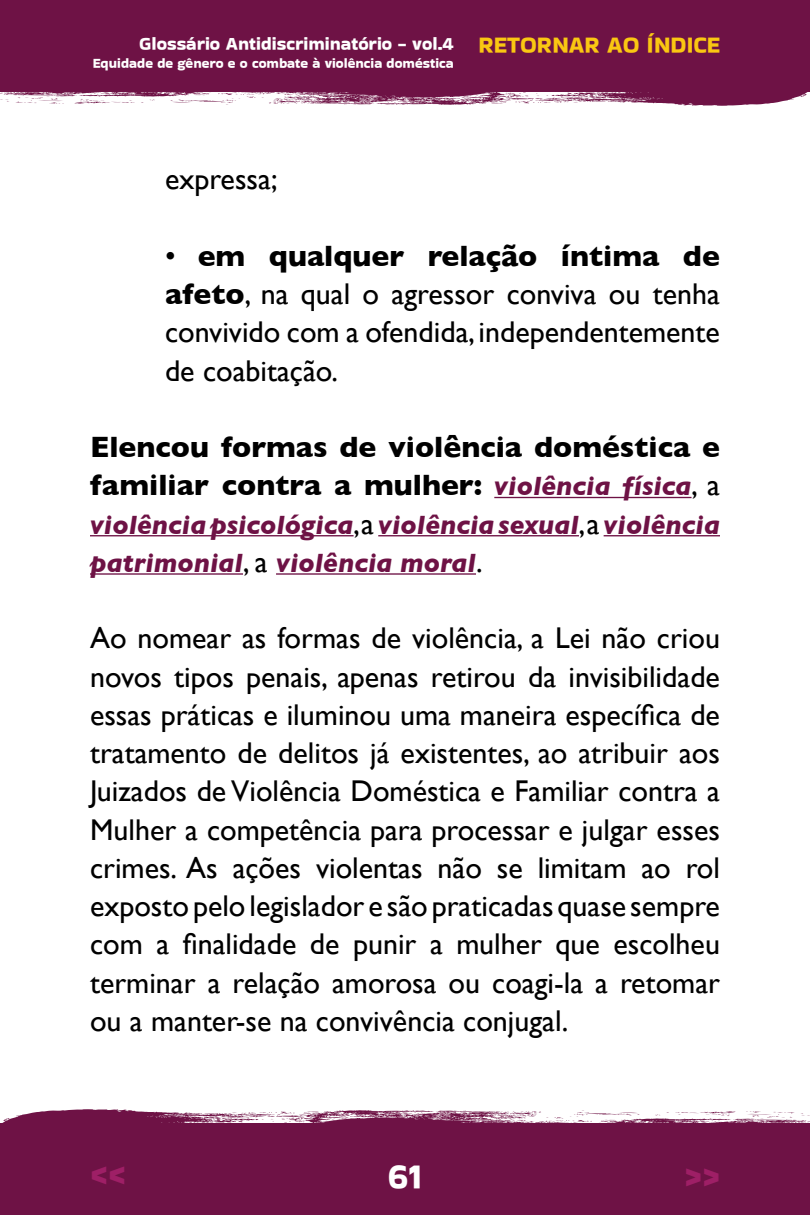
<style>
.page{position:relative;width:810px;height:1215px;background:#fff}
.page>*{position:absolute;margin:0;border:0;box-sizing:border-box;transform-origin:0 0}
.t1{font:37.5px "Bakbak One";color:#9e1f66}
.t2{font:37.5px "Bakbak One";color:#fff}
.t3{font:30px/38.2px "Gill Sans";color:#000;text-align:justify}
.t4{font:700 30px/38.2px "Gill Sans";color:#000}
.t5{font:italic 700 27px/38.2px "Gill Sans";color:#6e1245}
.t6{font:24px "Bakbak One";color:#fac712}
.t7{font:18.75px "Bakbak One";color:#fff}
.t8{font:14.25px "Bakbak One";color:#fff}
.s1{font-weight:700}
.s2{font-style:italic;font-size:27px;color:#6e1245}
.s3{font-weight:400}
.s4{font-weight:400;font-style:normal;font-size:30px;color:#000}
</style>
<div class="page">
<div style="left:0;top:1123px;width:810px;height:92px;background:#6e1245"></div>
<svg style="left:2px;top:1109px;width:807px;height:14px"></svg>
<div style="left:0;top:0;width:810px;height:92px;background:#6e1245"></div>
<svg style="left:1px;top:92px;width:807px;height:14px"></svg>
<hr style="left:494px;top:497px;width:198px;height:1px;background:#6e1245">
<hr style="left:90px;top:535px;width:264px;height:1px;background:#6e1245">
<hr style="left:378px;top:535px;width:201px;height:1px;background:#6e1245">
<hr style="left:604px;top:535px;width:116px;height:1px;background:#6e1245">
<hr style="left:90px;top:573px;width:153px;height:2px;background:#6e1245">
<hr style="left:276px;top:573px;width:200px;height:2px;background:#6e1245">
<p class="t7" style="left:139px;top:32px;width:316px">Glossário Antidiscriminatório - vol.4</p>
<p class="t8" style="left:93px;top:55px;width:362px">Equidade de gênero e o combate à violência doméstica</p>
<p class="t6" style="left:478px;top:30px;width:243px">RETORNAR AO ÍNDICE</p>
<p class="t3" style="left:165px;top:160px;width:114px">expressa;</p>
<p class="t3" style="left:165px;top:236px;width:557px">• <span class="s1">em qualquer relação íntima de afeto</span>, na qual o agressor conviva ou tenha convivido com a ofendida, independentemente de coabitação.</p>
<p class="t4" style="left:90px;top:427px;width:632px">Elencou formas de violência doméstica e familiar contra a mulher: <span class="s2">violência física</span><span class="s3">, a</span></p>
<p class="t5" style="left:90px;top:505px;width:632px">violência psicológica<span class="s4">,a</span> violência sexual<span class="s4">,a</span> violência patrimonial<span class="s4">, a</span> violência moral<span class="s4">.</span></p>
<p class="t3" style="left:90px;top:619px;width:632px">Ao nomear as formas de violência, a Lei não criou novos tipos penais, apenas retirou da invisibilidade essas práticas e iluminou uma maneira específica de tratamento de delitos já existentes, ao atribuir aos Juizados de Violência Doméstica e Familiar contra a Mulher a competência para processar e julgar esses crimes. As ações violentas não se limitam ao rol exposto pelo legislador e são praticadas quase sempre com a finalidade de punir a mulher que escolheu terminar a relação amorosa ou coagi-la a retomar ou a manter-se na convivência conjugal.</p>
<p class="t2" style="left:388px;top:1154px;width:36px">61</p>
<p class="t1" style="left:90px;top:1153px;width:38px">&lt;&lt;</p>
<p class="t1" style="left:684px;top:1155px;width:38px">&gt;&gt;</p>
</div>
